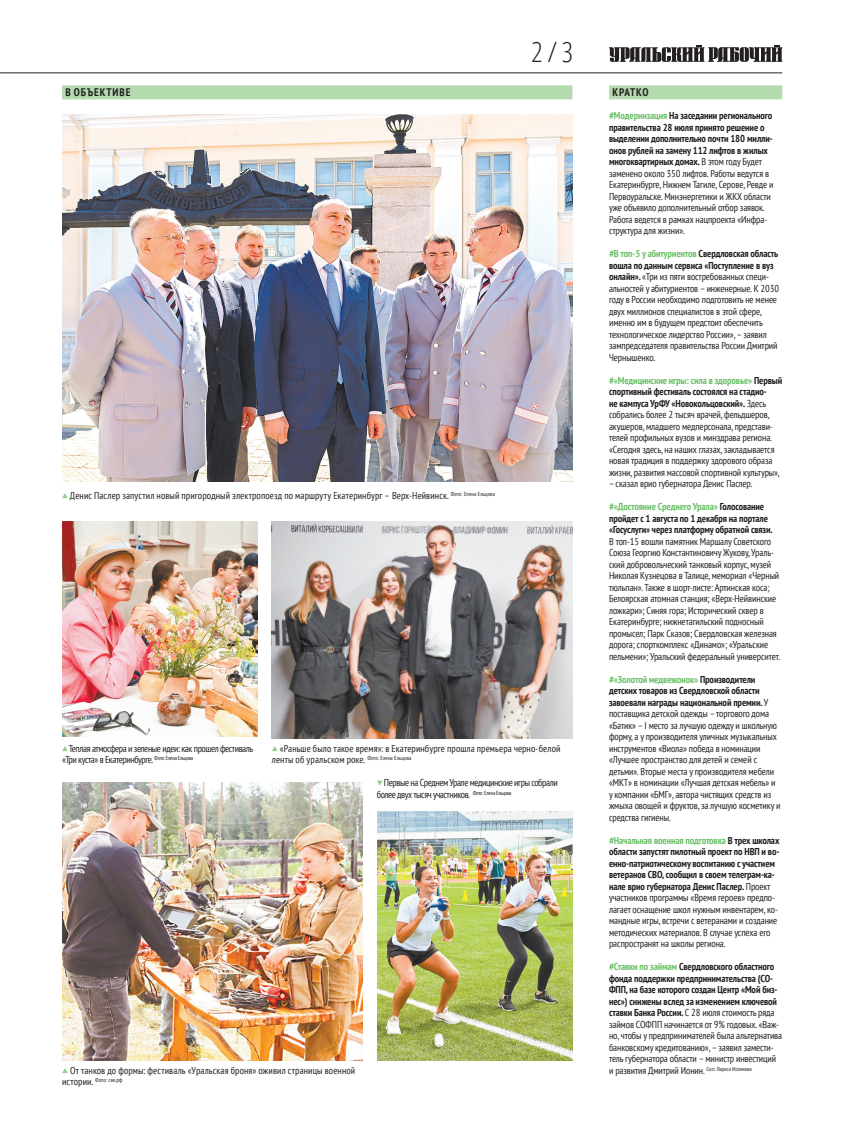
<style>
.page{position:relative;width:845px;height:1134px;background:#fff}
.page>*{position:absolute;margin:0;border:0;box-sizing:border-box;transform-origin:0 0}
.t1{font:300 condensed 28px "Open Sans";color:#231f20}
.t2{font:700 condensed 11px "PT Sans";letter-spacing:.08em;color:#231f20}
.t3{font:condensed 10px/11.5px "PT Sans";letter-spacing:-.01em;color:#231f20}
.t4{font:condensed 10px/11.5px "PT Sans";letter-spacing:.01em;color:#231f20}
.t5{font:condensed 10px/11.5px "PT Sans";letter-spacing:-.04em;color:#231f20}
.t6{font:700 condensed 10px/11.5px "PT Sans";letter-spacing:-.01em;color:#231f20}
.t7{font:condensed 5.8px "PT Sans";letter-spacing:.01em;color:#231f20}
.s1{font-size:10px}
.s2{font-weight:700;color:#6bc067}
.s3{font-weight:700}
.s4{color:#6bc067}
</style>
<div class="page">
<hr style="left:0;top:72px;width:782px;height:1px;background:#231f20">
<svg style="left:609px;top:45px;width:173px;height:17px"></svg>
<div style="left:609px;top:85px;width:173px;height:14px;background:#b4dbae"></div>
<div style="left:62px;top:85px;width:510px;height:14px;background:#b4dbae"></div>
<img style="left:62px;top:114px;width:510px;height:367px">
<img style="left:272px;top:522px;width:300px;height:216px">
<img style="left:62px;top:782px;width:300px;height:278px">
<img style="left:62px;top:522px;width:195px;height:215px">
<img style="left:377px;top:812px;width:195px;height:248px">
<svg style="left:62px;top:746px;width:6px;height:5px"></svg>
<svg style="left:377px;top:780px;width:5px;height:6px"></svg>
<svg style="left:62px;top:493px;width:6px;height:5px"></svg>
<svg style="left:272px;top:746px;width:6px;height:5px"></svg>
<svg style="left:62px;top:1068px;width:6px;height:5px"></svg>
<p class="t2" style="left:65px;top:85px;width:67px">В ОБЪЕКТИВЕ</p>
<h1 class="t1" style="left:531px;top:33px;width:43px">2 / 3</h1>
<p class="t4" style="left:70px;top:489px;width:426px">Денис Паслер запустил новый пригородный электропоезд по маршруту Екатеринбург – Верх-Нейвинск. <sup>Фото:</sup> <sup>Елена</sup> <sup>Ельцова</sup></p>
<p class="t5" style="left:62px;top:742px;width:193px;text-indent:7px">Теплая атмосфера и зеленые идеи: как прошел фестиваль «Три куста» в Екатеринбурге. <sup>Фото:</sup> <sup>Елена</sup> <sup>Ельцова</sup></p>
<p class="t4" style="left:272px;top:742px;width:290px;text-indent:8px">«Раньше было такое время»: в Екатеринбурге прошла премьера черно-белой ленты об уральском роке. <sup>Фото:</sup> <sup>Елена</sup> <sup>Ельцова</sup></p>
<p class="t5" style="left:377px;top:777px;width:183px;text-indent:7px">Первые на Среднем Урале медицинские игры собрали более двух тысяч участников. <sup>Фото:</sup> <sup>Елена</sup> <sup>Ельцова</sup></p>
<p class="t4" style="left:70px;top:1064px;width:287px">От танков до формы: фестиваль «Уральская броня» оживил страницы военной</p>
<p class="t7" style="left:62px;top:1076px;width:62px"><span class="s1">истории.</span> Фото: све.рф</p>
<p class="t2" style="left:612px;top:85px;width:38px">КРАТКО</p>
<p class="t3" style="left:609px;top:110px;width:166px"><span class="s2">#Модернизация</span> <span class="s3">На заседании регионального правительства 28 июля принято решение о выделении дополнительно почти 180 милли&shy;онов рублей на замену 112 лифтов в жилых многоквартирных домах.</span> В этом году Будет заменено около 350 лифтов. Работы ведутся в Екатеринбурге, Нижнем Тагиле, Серове, Ревде и Первоуральске. Минэнергетики и ЖКХ области уже объявило дополнительный отбор заявок.<br>Работа ведется в рамках нацпроекта «Инфра&shy;структура для жизни».</p>
<p class="t3" style="left:609px;top:248px;width:172px"><span class="s2">#В топ-5 у абитуриентов</span> <span class="s3">Свердловская область вошла по данным сервиса «Поступление в вуз онлайн».</span> «Три из пяти востребованных специ&shy;альностей у абитуриентов – инженерные. К 2030 году в России необходимо подготовить не менее двух миллионов специалистов в этой сфере, именно им в будущем предстоит обеспечить технологическое лидерство России», – заявил зампредседателя правительства России Дмитрий Чернышенко.</p>
<p class="t3" style="left:609px;top:374px;width:175px"><span class="s2">#«Медицинские игры: сила в здоровье»</span> <span class="s3">Первый спортивный фестиваль состоялся на стадио-<br>не кампуса УрФУ «Новокольцовский».</span> Здесь собрались более 2 тысяч врачей, фельдшеров, акушеров, младшего медперсонала, представи&shy;телей профильных вузов и минздрава региона. «Сегодня здесь, на наших глазах, закладывается новая традиция в поддержку здорового образа жизни, развития массовой спортивной культуры»,</p>
<p class="t3" style="left:609px;top:478px;width:145px">– сказал врио губернатора Денис Паслер.</p>
<p class="t6" style="left:609px;top:501px;width:165px"><span class="s4">#«Достояние Среднего Урала»</span> Голосование пройдет с 1 августа по 1 декабря на портале «Госуслуги» через платформу обратной связи.</p>
<p class="t3" style="left:609px;top:535px;width:172px">В топ-15 вошли памятник Маршалу Советского Союза Георгию Константиновичу Жукову, Ураль&shy;ский добровольческий танковый корпус, музей Николая Кузнецова в Талице, мемориал «Черный тюльпан». Также в шорт-листе: Артинская коса; Белоярская атомная станция; «Верх-Нейвинские ложкари»; Синяя гора; Исторический сквер в Екатеринбурге; нижнетагильский подносный промысел; Парк Сказов; Свердловская железная дорога; спорткомплекс «Динамо»; «Уральские пельмени»; Уральский федеральный университет.</p>
<p class="t3" style="left:609px;top:673px;width:173px"><span class="s2">#«Золотой медвежонок»</span> <span class="s3">Производители детских товаров из Свердловской области завоевали награды национальной премии.</span> У поставщика детской одежды – торгового дома «Батик» – I место за лучшую одежду и школьную форму, а у производителя уличных музыкальных инструментов «Виола» победа в номинации «Лучшее пространство для детей и семей с детьми». Вторые места у производителя мебели «МКТ» в номинации «Лучшая детская мебель» и у компании «БМГ», автора чистящих средств из жмыха овощей и фруктов, за лучшую косметику и средства гигиены.</p>
<p class="t3" style="left:609px;top:834px;width:172px"><span class="s2">#Начальная военная подготовка</span> <span class="s3">В трех школах области запустят пилотный проект по НВП и во&shy;енно-патриотическому воспитанию с участием ветеранов СВО, сообщил в своем телеграм-ка&shy;нале врио губернатора Денис Паслер.</span> Проект участников программы «Время героев» предпо&shy;лагает оснащение школ нужным инвентарем, ко&shy;мандные игры, встречи с ветеранами и создание методических материалов. В случае успеха его распространят на школы региона.</p>
<p class="t3" style="left:609px;top:961px;width:175px"><span class="s2">#Ставки по займам</span> <span class="s3">Свердловского областного фонда поддержки предпринимательства (СО-ФПП, на базе которого создан Центр «Мой биз&shy;нес») снижены вслед за изменением ключевой ставки Банка России.</span> С 28 июля стоимость ряда займов СОФПП начинается от 9% годовых. «Важ&shy;но, чтобы у предпринимателей была альтернатива банковскому кредитованию», – заявил замести&shy;тель губернатора области – министр инвестиций и развития Дмитрий Ионин. <sup>Сост.</sup> <sup>Лариса</sup> <sup>Исламова</sup></p>
</div>
